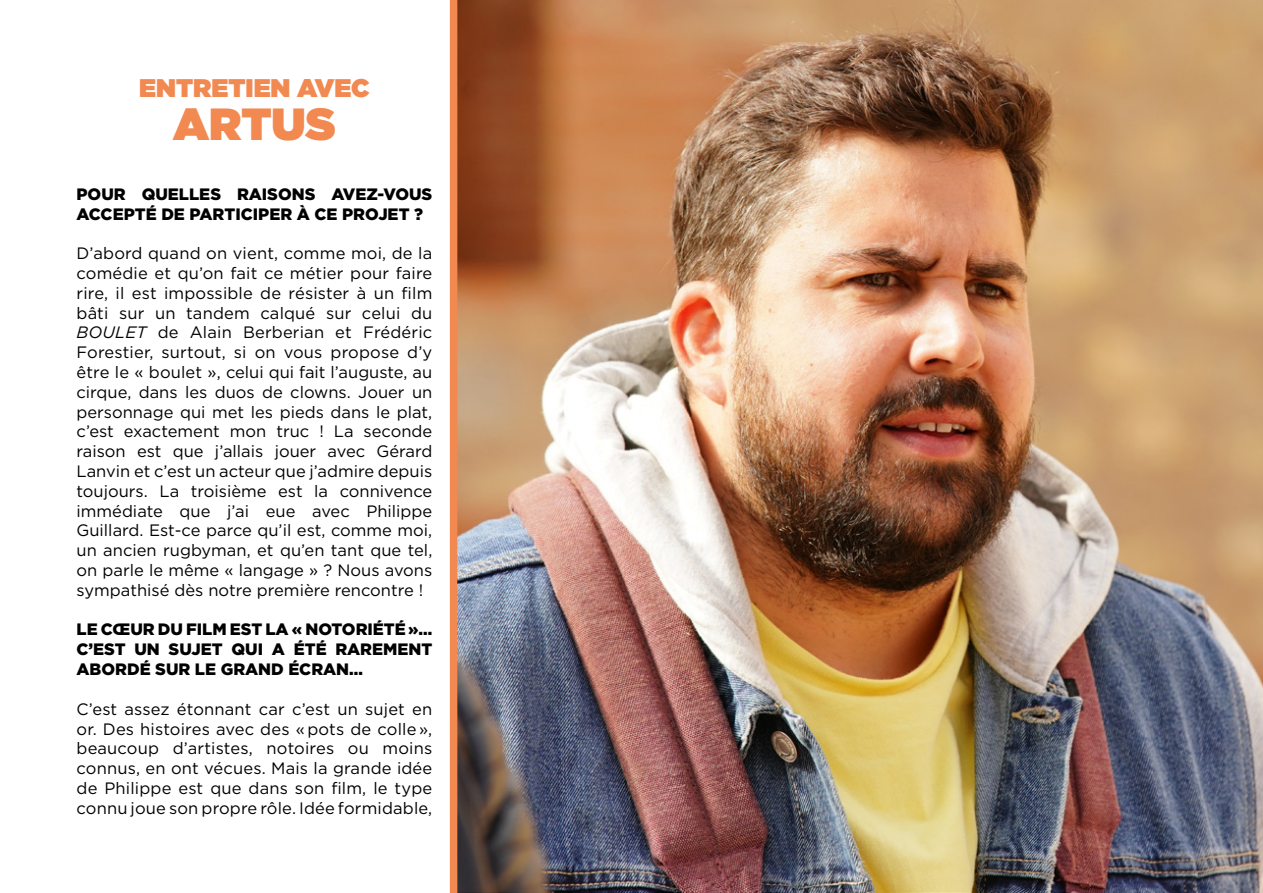
<style>
.page{position:relative;width:1263px;height:893px;background:#fff}
.page>*{position:absolute;margin:0;border:0;box-sizing:border-box;transform-origin:0 0}
.t1{font:900 45px "Gotham";color:#f18951}
.t2{font:900 25.5px "Gotham";color:#f18951}
.t3{font:16.5px/19.8px "Gotham";color:#000;text-align:justify}
.t4{font:900 16.5px/19.8px "Gotham";color:#000}
.s1{font-style:italic}
</style>
<div class="page">
<img style="left:450px;top:0;width:813px;height:893px">
<h2 class="t2" style="left:139px;top:72px;width:232px">ENTRETIEN AVEC</h2>
<h1 class="t1" style="left:173px;top:97px;width:164px">ARTUS</h1>
<p class="t4" style="left:77px;top:184px;width:357px">POUR QUELLES RAISONS AVEZ-VOUS<br>ACCEPTÉ DE PARTICIPER À CE PROJET ?</p>
<p class="t3" style="left:77px;top:243px;width:357px">D’abord quand on vient, comme moi, de la comédie et qu’on fait ce métier pour faire rire, il est impossible de résister à un film bâti sur un tandem calqué sur celui du <span class="s1">BOULET</span> de Alain Berberian et Frédéric Forestier, surtout, si on vous propose d’y être le « boulet », celui qui fait l’auguste, au cirque, dans les duos de clowns. Jouer un personnage qui met les pieds dans le plat, c’est exactement mon truc ! La seconde raison est que j’allais jouer avec Gérard Lanvin et c’est un acteur que j’admire depuis toujours. La troisième est la connivence immédiate que j’ai eue avec Philippe Guillard. Est-ce parce qu’il est, comme moi, un ancien rugbyman, et qu’en tant que tel, on parle le même « langage » ? Nous avons sympathisé dès notre première rencontre !</p>
<p class="t4" style="left:77px;top:620px;width:357px;text-align:justify">LE CŒUR DU FILM EST LA « NOTORIÉTÉ »… C’EST UN SUJET QUI A ÉTÉ RAREMENT ABORDÉ SUR LE GRAND ÉCRAN…</p>
<p class="t3" style="left:77px;top:699px;width:357px">C’est assez étonnant car c’est un sujet en or. Des histoires avec des « pots de colle », beaucoup d’artistes, notoires ou moins connus, en ont vécues. Mais la grande idée de Philippe est que dans son film, le type connu joue son propre rôle. Idée formidable,</p>
</div>
